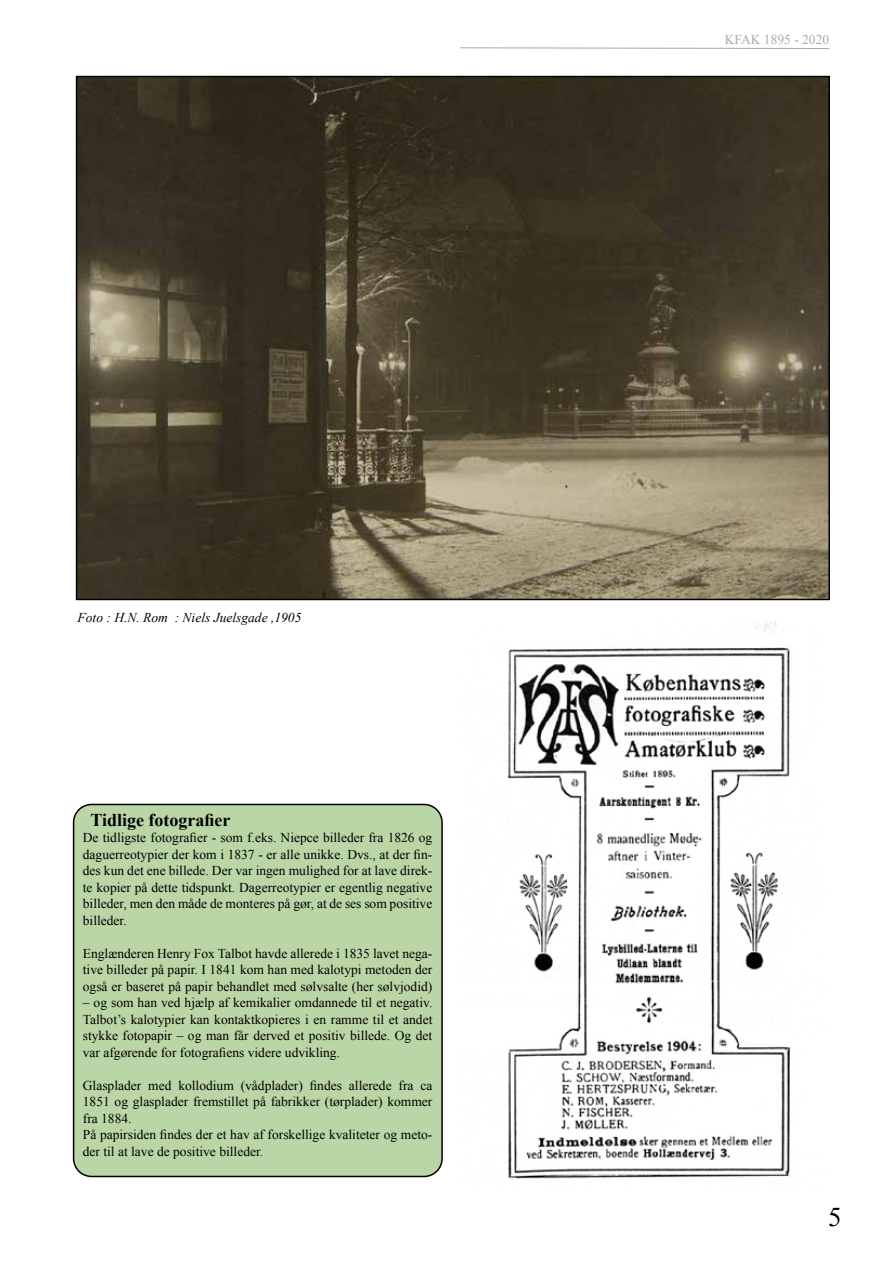
<style>
.page{position:relative;width:893px;height:1263px;background:#fff}
.page>*{position:absolute;margin:0;border:0;box-sizing:border-box;transform-origin:0 0}
.t1{font:27px "Times New Roman";color:#000}
.t2{font:700 18px "Times New Roman";color:#000}
.t3{font:13.5px/16.5px "Times New Roman";color:#000;text-align:justify}
.t4{font:italic 13.5px "Times New Roman";color:#000}
.t5{font:13.5px "Times New Roman";color:#aaa}
</style>
<div class="page">
<svg style="left:459px;top:47px;width:371px;height:2px"></svg>
<div style="left:74px;top:804px;width:368px;height:372px;background:#bbd6a6;border-radius:18px"></div>
<div style="left:73px;top:804px;width:370px;height:373px;border:2px solid #000;border-radius:18px"></div>
<img style="left:506px;top:622px;width:284px;height:557px">
<img style="left:79px;top:79px;width:748px;height:518px">
<p class="t4" style="left:78px;top:609px;width:225px">Foto : H.N. Rom : Niels Juelsgade ,1905</p>
<h2 class="t2" style="left:90px;top:807px;width:142px">Tidlige fotografier</h2>
<p class="t3" style="left:83px;top:829px;width:351px">De tidligste fotografier - som f.eks. Niepce billeder fra 1826 og daguerreotypier der kom i 1837 - er alle unikke. Dvs., at der fin&shy;des kun det ene billede. Der var ingen mulighed for at lave direk&shy;te kopier på dette tidspunkt. Dagerreotypier er egentlig negative billeder, men den måde de monteres på gør, at de ses som positive billeder.</p>
<p class="t3" style="left:83px;top:945px;width:351px">Englænderen Henry Fox Talbot havde allerede i 1835 lavet nega&shy;tive billeder på papir. I 1841 kom han med kalotypi metoden der også er baseret på papir behandlet med sølvsalte (her sølvjodid)</p>
<p class="t3" style="left:83px;top:994px;width:351px">– og som han ved hjælp af kemikalier omdannede til et negativ.<br>Talbot’s kalotypier kan kontaktkopieres i en ramme til et andet stykke fotopapir – og man får derved et positiv billede. Og det var afgørende for fotografiens videre udvikling.</p>
<p class="t3" style="left:83px;top:1077px;width:351px;text-align:left">Glasplader med kollodium (vådplader) findes allerede fra ca 1851 og glasplader fremstillet på fabrikker (tørplader) kommer fra 1884.<br>På papirsiden findes der et hav af forskellige kvaliteter og meto&shy;der til at lave de positive billeder.</p>
<p class="t5" style="left:725px;top:30px;width:106px">KFAK 1895 - 2020</p>
<h1 class="t1" style="left:828px;top:1199px;width:15px">5</h1>
</div>
